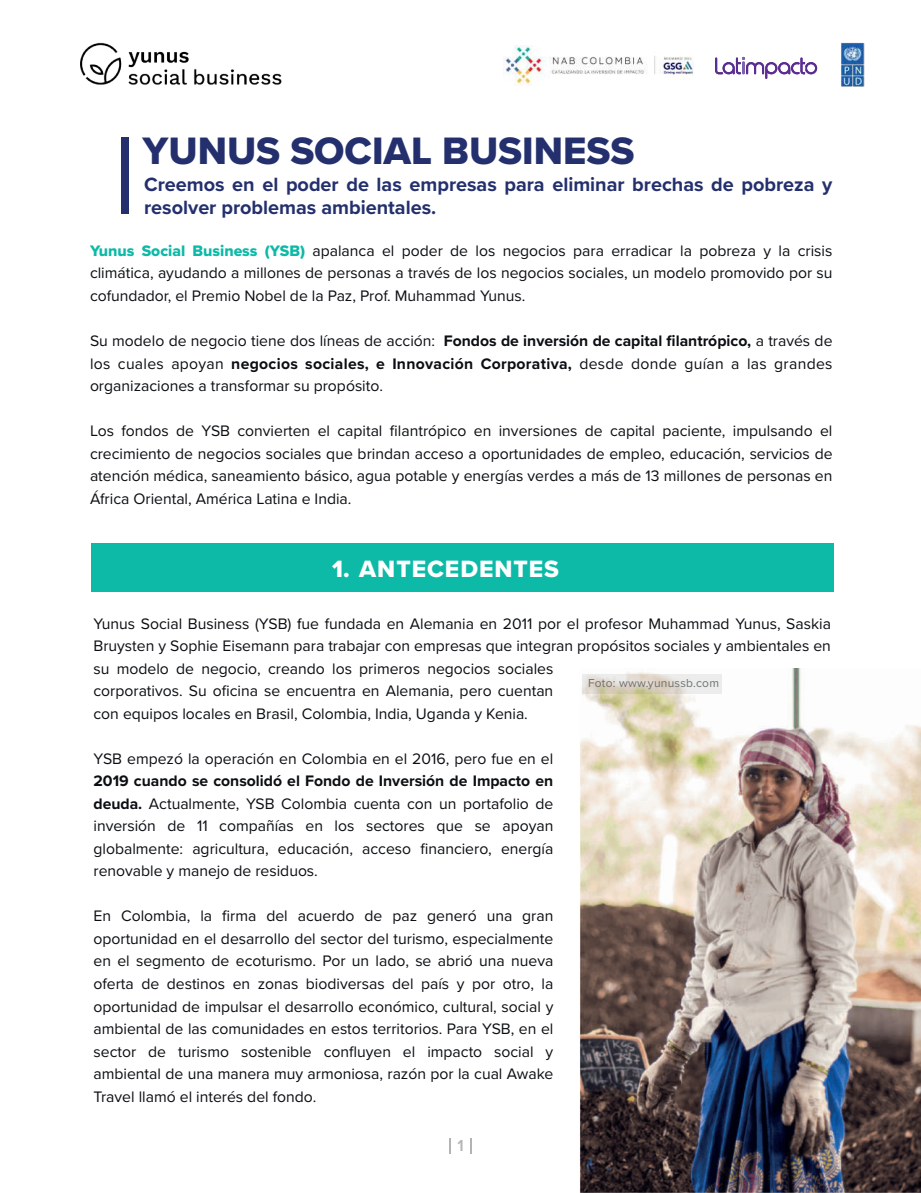
<style>
.page{position:relative;width:921px;height:1193px;background:#fff}
.page>*{position:absolute;margin:0;border:0;box-sizing:border-box;transform-origin:0 0}
.t1{font:39.6px "Proxima Nova Extrabld";color:#24306d}
.t2{font:24.45px "Proxima Nova Extrabld";letter-spacing:.04em;color:#fff}
.t3{font:700 19.95px/23px "Proxima Nova";color:#24306d}
.t4{font:600 16.5px "Proxima Nova";color:#b1b4b4}
.t5{font:15.75px/22.5px "Proxima Nova";color:#0b0e12;text-align:justify}
.t6{font:12px "Proxima Nova";letter-spacing:.02em;color:#6d7172}
.s1{font-family:"Proxima Nova Extrabld";color:#0db9a7}
.s2{font-weight:700}
.s3{color:#0c0c11}
.s4{color:#000001}
</style>
<div class="page">
<div style="left:92px;top:543px;width:742px;height:48px;background:#0db9a7"></div>
<div style="left:122px;top:137px;width:7px;height:76px;background:#24306d"></div>
<svg style="left:450px;top:1138px;width:1px;height:16px"></svg>
<svg style="left:471px;top:1138px;width:1px;height:16px"></svg>
<img style="left:80px;top:42px;width:202px;height:43px">
<img style="left:580px;top:669px;width:341px;height:523px">
<img style="left:841px;top:42px;width:23px;height:45px">
<img style="left:503px;top:45px;width:190px;height:40px">
<svg style="left:715px;top:57px;width:102px;height:22px"></svg>
<svg style="left:582px;top:674px;width:140px;height:19px"></svg>
<h1 class="t1" style="left:143px;top:121px;width:493px">YUNUS SOCIAL BUSINESS</h1>
<p class="t3" style="left:144px;top:172px;width:690px">Creemos en el poder de las empresas para eliminar brechas de pobreza y resolver problemas ambientales.</p>
<p class="t5" style="left:90px;top:239px;width:744px"><span class="s1">Yunus Social Business (YSB)</span> apalanca el poder de los negocios para erradicar la pobreza y la crisis climática, ayudando a millones de personas a través de los negocios sociales, un modelo promovido por su cofundador, el Premio Nobel de la Paz, Prof. Muhammad Yunus.</p>
<p class="t5" style="left:90px;top:329px;width:744px">Su modelo de negocio tiene dos líneas de acción: <span class="s2">Fondos de inversión de capital filantrópico,</span> a través de los cuales apoyan <span class="s2">negocios sociales, e Innovación Corporativa,</span> desde donde guían a las grandes organizaciones a transformar su propósito.</p>
<p class="t5" style="left:90px;top:419px;width:744px">Los fondos de YSB convierten el capital filantrópico en inversiones de capital paciente, impulsando el crecimiento de negocios sociales que brindan acceso a oportunidades de empleo, educación, servicios de atención médica, saneamiento básico, agua potable y energías verdes a más de 13 millones de personas en África Oriental, América Latina e India.</p>
<h2 class="t2" style="left:332px;top:550px;width:228px">1. ANTECEDENTES</h2>
<p class="t5" style="left:94px;top:611px;width:739px;text-align:left"><span class="s3">Yunus Social Business (YSB)</span> <span class="s4">f</span>ue fundada en Alemania en 2011 por el profesor Muhammad Yunus, Saskia Bruysten y Sophie Eisemann para trabajar con empresas que integran propósitos sociales y ambientales en su modelo de negocio, creando los primeros negocios sociales<br>corporativos. Su oficina se encuentra en Alemania, pero cuentan<br>con equipos locales en Brasil, Colombia, India, Uganda y Kenia.</p>
<p class="t5" style="left:94px;top:746px;width:461px">YSB empezó la operación en Colombia en el 2016, pero fue en el</p>
<p class="t5" style="left:94px;top:769px;width:461px"><span class="s2">2019 cuando se consolidó el Fondo de Inversión de Impacto en deuda.</span> Actualmente, YSB Colombia cuenta con un portafolio de inversión de 11 compañías en los sectores que se apoyan globalmente: agricultura, educación, acceso financiero, energía renovable y manejo de residuos.</p>
<p class="t5" style="left:94px;top:904px;width:461px">En Colombia, la firma del acuerdo de paz generó una gran oportunidad en el desarrollo del sector del turismo, especialmente en el segmento de ecoturismo. Por un lado, se abrió una nueva oferta de destinos en zonas biodiversas del país y por otro, la oportunidad de impulsar el desarrollo económico, cultural, social y ambiental de las comunidades en estos territorios. Para YSB, en el sector de turismo sostenible confluyen el impacto social y ambiental de una manera muy armoniosa, razón por la cual Awake Travel llamó el interés del fondo.</p>
<p class="t6" style="left:588px;top:673px;width:133px">Foto: www.yunussb.com</p>
<p class="t4" style="left:458px;top:1133px;width:8px">1</p>
</div>
